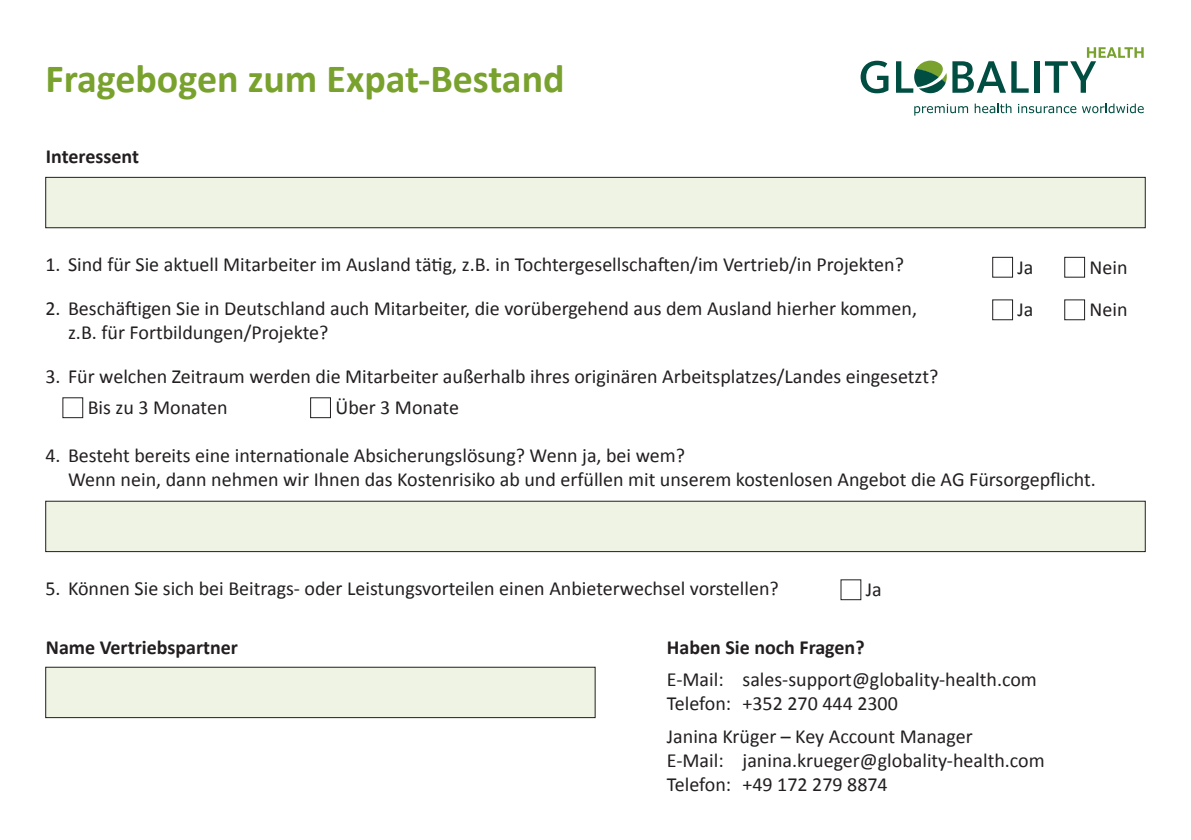
<style>
.page{position:relative;width:1191px;height:840px;background:#fff}
.page>*{position:absolute;margin:0;border:0;box-sizing:border-box;transform-origin:0 0}
.t1{font:700 40px "Calibri";color:#78a22d}
.t2{font:20px/24px "Calibri";color:#231f20}
.t3{font:700 20px "Calibri";color:#231f20}
</style>
<div class="page">
<svg style="left:860px;top:61px;width:28px;height:32px"></svg>
<svg style="left:952px;top:61px;width:76px;height:32px"></svg>
<div style="left:1034px;top:61px;width:5px;height:32px;background:#004d42"></div>
<svg style="left:896px;top:61px;width:50px;height:32px"></svg>
<svg style="left:1045px;top:47px;width:98px;height:46px"></svg>
<svg style="left:914px;top:104px;width:54px;height:11px"></svg>
<svg style="left:974px;top:103px;width:37px;height:10px"></svg>
<svg style="left:1018px;top:103px;width:125px;height:10px"></svg>
<div style="left:46px;top:177px;width:1099px;height:50px;background:#eef3e3"></div>
<div style="left:45px;top:177px;width:1100px;height:51px;border:1px solid #231f20"></div>
<div style="left:46px;top:666px;width:549px;height:51px;background:#eef3e3"></div>
<div style="left:45px;top:666px;width:550px;height:51px;border:1px solid #231f20"></div>
<div style="left:46px;top:501px;width:1099px;height:50px;background:#eef3e3"></div>
<div style="left:45px;top:500px;width:1100px;height:51px;border:1px solid #231f20"></div>
<div style="left:62px;top:397px;width:21px;height:21px;border:1px solid #231f20"></div>
<div style="left:310px;top:397px;width:21px;height:21px;border:1px solid #231f20"></div>
<div style="left:992px;top:257px;width:21px;height:20px;border:1px solid #231f20"></div>
<div style="left:1064px;top:257px;width:21px;height:20px;border:1px solid #231f20"></div>
<div style="left:992px;top:299px;width:21px;height:21px;border:1px solid #231f20"></div>
<div style="left:1064px;top:299px;width:21px;height:21px;border:1px solid #231f20"></div>
<h1 class="t1" style="left:45px;top:54px;width:521px">Fragebogen zum Expat-Bestand</h1>
<p class="t3" style="left:46px;top:143px;width:95px">Interessent</p>
<p class="t2" style="left:45px;top:253px;width:860px">1. Sind für Sie aktuell Mitarbeiter im Ausland tätig, z.B. in Tochtergesellschaften/im Vertrieb/in Projekten?</p>
<p class="t2" style="left:68px;top:296px;width:850px;text-indent:-23px">2. Beschäftigen Sie in Deutschland auch Mitarbeiter, die vorübergehend aus dem Ausland hierher kommen, z.B. für Fortbildungen/Projekte?</p>
<p class="t2" style="left:45px;top:364px;width:894px">3. Für welchen Zeitraum werden die Mitarbeiter außerhalb ihres originären Arbeitsplatzes/Landes eingesetzt?</p>
<p class="t2" style="left:88px;top:395px;width:141px">Bis zu 3 Monaten</p>
<p class="t2" style="left:335px;top:395px;width:125px">Über 3 Monate</p>
<p class="t2" style="left:1017px;top:255px;width:17px">Ja</p>
<p class="t2" style="left:1089px;top:255px;width:39px">Nein</p>
<p class="t2" style="left:1017px;top:297px;width:17px">Ja</p>
<p class="t2" style="left:1089px;top:297px;width:39px">Nein</p>
<p class="t2" style="left:68px;top:443px;width:1029px;text-indent:-23px">4. Besteht bereits eine internationale Absicherungslösung? Wenn ja, bei wem?<br>Wenn nein, dann nehmen wir Ihnen das Kostenrisiko ab und erfüllen mit unserem kostenlosen Angebot die AG Fürsorgepflicht.</p>
<p class="t2" style="left:45px;top:576px;width:735px">5. Können Sie sich bei Beitrags- oder Leistungsvorteilen einen Anbieterwechsel vorstellen?</p>
<p class="t2" style="left:866px;top:577px;width:17px">Ja</p>
<p class="t3" style="left:46px;top:633px;width:194px">Name Vertriebspartner</p>
<p class="t3" style="left:667px;top:633px;width:199px">Haben Sie noch Fragen?</p>
<p class="t2" style="left:667px;top:667px;width:371px">E-Mail: sales-support@globality-health.com<br>Telefon: +352 270 444 2300</p>
<p class="t2" style="left:667px;top:723px;width:379px">Janina Krüger – Key Account Manager<br>E-Mail: janina.krueger@globality-health.com<br>Telefon: +49 172 279 8874</p>
</div>
